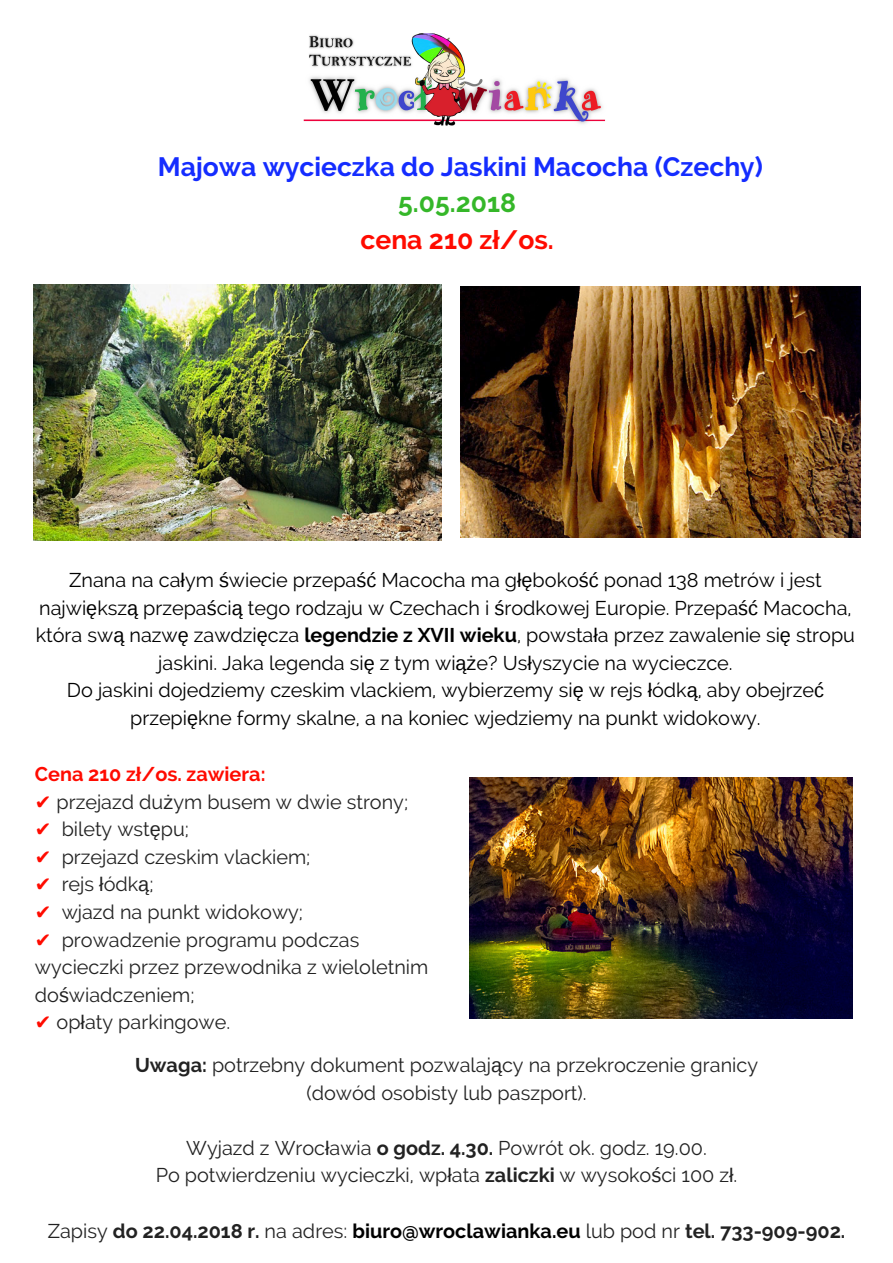
<style>
.page{position:relative;width:893px;height:1263px;background:#fff}
.page>*{position:absolute;margin:0;border:0;box-sizing:border-box;transform-origin:0 0}
.t1{font:700 26.47px "Raleway";color:#142cff}
.t2{font:700 26.47px/36.6px "Raleway";color:#ff0b00;text-align:center}
.t3{font:19.88px/27.6px "Raleway";color:#000;text-align:center}
.t4{font:19.88px/27.6px "Raleway";color:#222}
.t5{font:700 19.88px "Raleway";color:#222}
.t6{font:700 19.88px "Raleway";color:#ff0b00}
.s1{color:#35b729}
.s2{font-family:"Liberation Sans"}
.s3{font-weight:700}
.s4{font-family:"DejaVu Sans";color:#ff0b00}
.s5{font-weight:400}
.s6{color:#000}
</style>
<div class="page">
<img style="left:34px;top:285px;width:407px;height:256px">
<img style="left:303px;top:33px;width:303px;height:93px">
<img style="left:469px;top:778px;width:383px;height:240px">
<img style="left:460px;top:286px;width:400px;height:251px">
<h1 class="t1" style="left:158px;top:151px;width:606px">Majowa wycieczka do Jaskini Macocha (Czechy)</h1>
<h1 class="t2" style="left:361px;top:185px;width:195px"><span class="s1">5.05.2018<br></span>cena 210 z<span class="s2">ł</span>/os.</h1>
<p class="t3" style="left:36px;top:566px;width:821px">Znana na ca<span class="s2">ł</span>ym <span class="s2">ś</span>wiecie przepa<span class="s2">ść</span> Macocha ma g<span class="s2">łę</span>boko<span class="s2">ść</span> ponad 138 metrów i jest najwi<span class="s2">ę</span>ksz<span class="s2">ą</span> przepa<span class="s2">ś</span>ci<span class="s2">ą</span> tego rodzaju w Czechach i <span class="s2">ś</span>rodkowej Europie. Przepa<span class="s2">ść</span> Macocha, która sw<span class="s2">ą</span> nazw<span class="s2">ę</span> zawdzi<span class="s2">ę</span>cza <span class="s3">legendzie z XVII wieku</span>, powsta<span class="s2">ł</span>a przez zawalenie si<span class="s2">ę</span> stropu jaskini. Jaka legenda si<span class="s2">ę</span> z tym wi<span class="s2">ąż</span>e? Us<span class="s2">ł</span>yszycie na wycieczce.<br>Do jaskini dojedziemy czeskim vlackiem, wybierzemy si<span class="s2">ę</span> w rejs <span class="s2">ł</span>ódk<span class="s2">ą</span>, aby obejrze<span class="s2">ć </span>przepi<span class="s2">ę</span>kne formy skalne, a na koniec wjedziemy na punkt widokowy.</p>
<p class="t6" style="left:35px;top:762px;width:232px">Cena 210 z<span class="s2">ł</span>/os. zawiera:</p>
<p class="t4" style="left:35px;top:788px;width:375px"><span class="s4">✔</span> przejazd du<span class="s2">ż</span>ym busem w dwie strony;</p>
<p class="t4" style="left:35px;top:815px;width:156px"><span class="s4">✔</span> bilety wst<span class="s2">ę</span>pu;</p>
<p class="t4" style="left:35px;top:843px;width:277px"><span class="s4">✔</span> przejazd czeskim vlackiem;</p>
<p class="t4" style="left:35px;top:871px;width:120px"><span class="s4">✔</span> rejs <span class="s2">ł</span>ódk<span class="s2">ą</span>;</p>
<p class="t4" style="left:35px;top:898px;width:270px"><span class="s4">✔</span> wjazd na punkt widokowy;</p>
<p class="t4" style="left:35px;top:926px;width:395px"><span class="s4">✔</span> prowadzenie programu podczas wycieczki przez przewodnika z wieloletnim do<span class="s2">ś</span>wiadczeniem;</p>
<p class="t4" style="left:135px;top:1001px;width:625px;line-height:42.8px;text-indent:-100px"><span class="s4">✔</span> op<span class="s2">ł</span>aty parkingowe.<br><span class="s3">Uwaga:</span> potrzebny dokument pozwalaj<span class="s2">ą</span>cy na przekroczenie granicy</p>
<p class="t4" style="left:306px;top:1079px;width:282px">(dowód osobisty lub paszport).</p>
<p class="t4" style="left:156px;top:1134px;width:583px;text-align:center">Wyjazd z Wroc<span class="s2">ł</span>awia <span class="s3">o godz. 4.30.</span> Powrót ok. godz. 19.00.<br>Po potwierdzeniu wycieczki, wp<span class="s2">ł</span>ata <span class="s3">zaliczki</span> w wysoko<span class="s2">ś</span>ci 100 z<span class="s2">ł</span>.</p>
<p class="t5" style="left:48px;top:1219px;width:799px"><span class="s5">Zapisy</span> do 22.04.2018 r. <span class="s5">na adres:</span> <span class="s6">biuro@wroclawianka.eu</span> <span class="s5">lub pod nr</span> tel. 733-909-902.</p>
</div>
